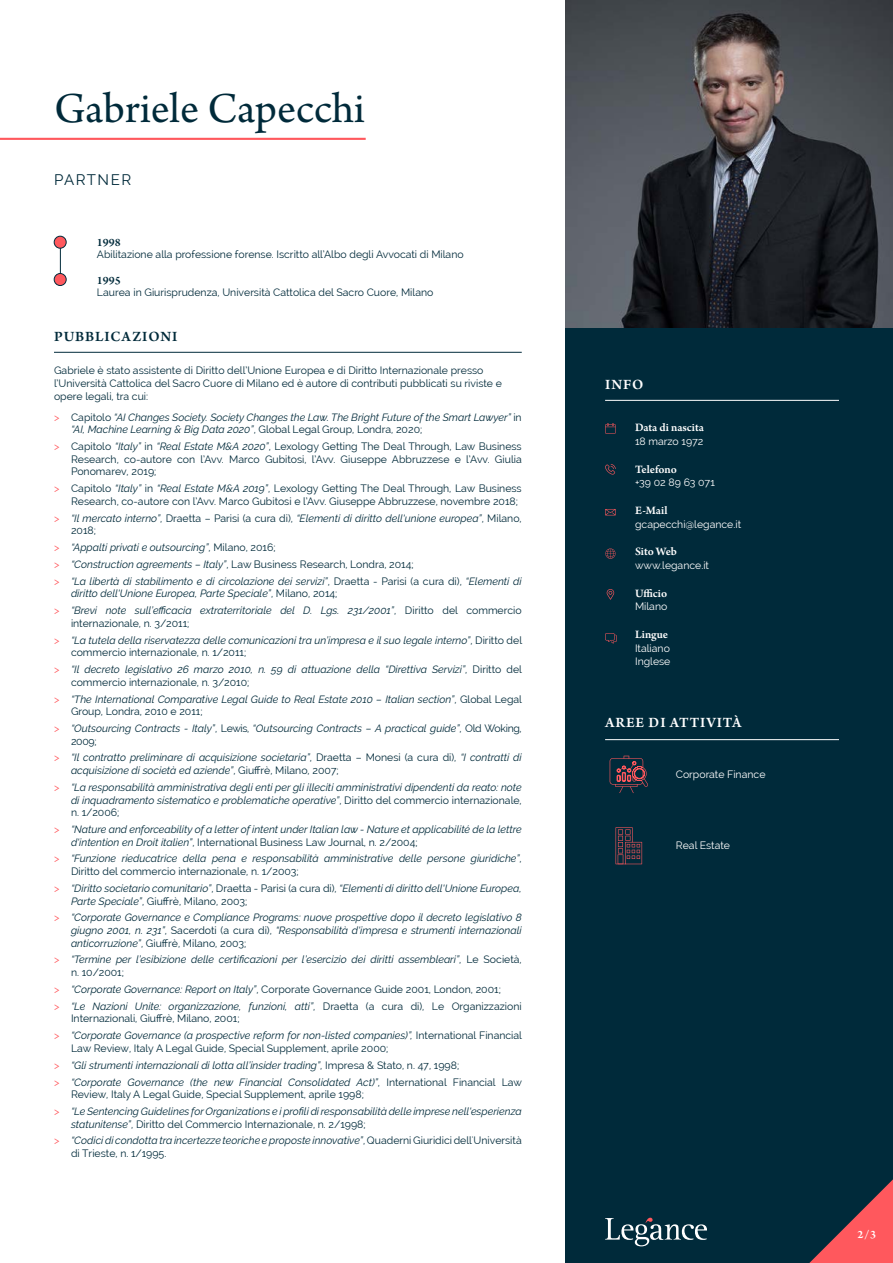
<style>
.page{position:relative;width:893px;height:1263px;background:#fff}
.page>*{position:absolute;margin:0;border:0;box-sizing:border-box;transform-origin:0 0}
.t1{font:45px "Arno Pro";color:#002a3a}
.t2{font:600 15px "Arno Pro";letter-spacing:.06em;color:#fff}
.t3{font:600 15px "Arno Pro";letter-spacing:.06em;color:#002a3a}
.t4{font:15px "Raleway";letter-spacing:.1em;color:#002a3a}
.t5{font:600 12px "Arno Pro";color:#fff}
.t6{font:600 12px "Arno Pro";color:#002a3a}
.t7{font:italic 10.5px/16.8px "Raleway";color:#002a3a}
.t8{font:10.5px/12.6px "Raleway";color:#002a3a}
.t9{font:10.5px/13.5px "Raleway";color:#fff}
.s1{font-style:normal;color:#ff585d}
.s2{font-style:normal}
.s3{color:#ff585d}
.s4{font-style:italic}
</style>
<div class="page">
<div style="left:566px;top:306px;width:327px;height:957px;background:#002a3a"></div>
<hr style="left:60px;top:242px;width:1px;height:37px;background:#002a3a">
<img style="left:566px;top:0;width:327px;height:327px">
<svg style="left:605px;top:1218px;width:102px;height:28px"></svg>
<svg style="left:809px;top:1179px;width:84px;height:84px"></svg>
<hr style="left:0;top:138px;width:366px;height:2px;background:#ff585d">
<hr style="left:54px;top:352px;width:468px;height:1px;background:#002a3a">
<div style="left:54px;top:236px;width:12px;height:12px;background:#ff585d;border-radius:50%"></div>
<div style="left:54px;top:236px;width:12px;height:12px;border:1px solid #002a3a;border-radius:50%"></div>
<div style="left:54px;top:273px;width:12px;height:12px;background:#ff585d;border-radius:50%"></div>
<div style="left:54px;top:273px;width:12px;height:13px;border:1px solid #002a3a;border-radius:50%"></div>
<hr style="left:605px;top:400px;width:234px;height:1px;background:#fff">
<hr style="left:605px;top:739px;width:234px;height:1px;background:#fff">
<svg style="left:607px;top:589px;width:7px;height:11px"></svg>
<svg style="left:605px;top:509px;width:11px;height:6px"></svg>
<svg style="left:605px;top:464px;width:11px;height:11px"></svg>
<svg style="left:605px;top:548px;width:11px;height:11px"></svg>
<svg style="left:605px;top:423px;width:11px;height:10px"></svg>
<svg style="left:605px;top:633px;width:12px;height:11px"></svg>
<svg style="left:610px;top:756px;width:38px;height:37px"></svg>
<svg style="left:615px;top:827px;width:27px;height:37px"></svg>
<h1 class="t1" style="left:54px;top:83px;width:312px">Gabriele Capecchi</h1>
<h2 class="t4" style="left:54px;top:171px;width:79px">PARTNER</h2>
<p class="t6" style="left:97px;top:235px;width:25px">1998</p>
<p class="t8" style="left:97px;top:248px;width:368px">Abilitazione alla professione forense. Iscritto all’Albo degli Avvocati di Milano</p>
<p class="t6" style="left:97px;top:273px;width:25px">1995</p>
<p class="t8" style="left:97px;top:286px;width:338px">Laurea in Giurisprudenza, Università Cattolica del Sacro Cuore, Milano</p>
<h2 class="t3" style="left:54px;top:328px;width:125px">PUBBLICAZIONI</h2>
<p class="t8" style="left:54px;top:364px;width:449px">Gabriele è stato assistente di Diritto dell’Unione Europea e di Diritto Internazionale presso l’Università Cattolica del Sacro Cuore di Milano ed è autore di contributi pubblicati su riviste e opere legali, tra cui:</p>
<p class="t7" style="left:71px;top:411px;width:452px;line-height:12.6px;text-indent:-17px"><span class="s1">&gt;</span> <span class="s2">Capitolo</span> “AI Changes Society. Society Changes the Law. The Bright Future of the Smart Lawyer” <span class="s2">in </span>“AI, Machine Learning &amp; Big Data 2020”<span class="s2">, Global Legal Group, Londra, 2020;</span></p>
<p class="t8" style="left:71px;top:440px;width:452px;text-align:justify;text-indent:-17px"><span class="s3">&gt;</span> Capitolo <span class="s4">“Italy”</span> in <span class="s4">“Real Estate M&amp;A 2020”</span>, Lexology Getting The Deal Through, Law Business Research, co-autore con l’Avv. Marco Gubitosi, l’Avv. Giuseppe Abbruzzese e l’Avv. Giulia Ponomarev, 2019;</p>
<p class="t8" style="left:71px;top:482px;width:452px;text-indent:-17px"><span class="s3">&gt;</span> Capitolo <span class="s4">“Italy”</span> in <span class="s4">“Real Estate M&amp;A 2019”</span>, Lexology Getting The Deal Through, Law Business<br>Research, co-autore con l’Avv. Marco Gubitosi e l’Avv. Giuseppe Abbruzzese, novembre 2018;</p>
<p class="t7" style="left:71px;top:512px;width:452px;line-height:12.6px;text-indent:-17px"><span class="s1">&gt;</span> “Il mercato interno”<span class="s2">, Draetta – Parisi (a cura di),</span> “Elementi di diritto dell'unione europea”<span class="s2">, Milano,<br>2018;</span></p>
<p class="t7" style="left:54px;top:539px;width:469px"><span class="s1">&gt;</span> “Appalti privati e outsourcing”<span class="s2">, Milano, 2016;<br></span><span class="s1">&gt;</span> “Construction agreements – Italy”<span class="s2">, Law Business Research, Londra, 2014;<br></span><span class="s1">&gt;</span> “La libertà di stabilimento e di circolazione dei servizi”<span class="s2">, Draetta - Parisi (a cura di),</span> “Elementi di</p>
<p class="t7" style="left:54px;top:585px;width:469px;text-indent:17px">diritto dell'Unione Europea, Parte Speciale”<span class="s2">, Milano, 2014;<br></span><span class="s1">&gt;</span> “Brevi note sull’efficacia extraterritoriale del D. Lgs. 231/2001”<span class="s2">, Diritto del commercio</span></p>
<p class="t7" style="left:54px;top:615px;width:470px;text-indent:17px"><span class="s2">internazionale, n. 3/2011;<br></span><span class="s1">&gt;</span> “La tutela della riservatezza delle comunicazioni tra un’impresa e il suo legale interno”<span class="s2">, Diritto del</span></p>
<p class="t7" style="left:54px;top:644px;width:470px;text-indent:17px"><span class="s2">commercio internazionale, n. 1/2011;<br></span><span class="s1">&gt;</span> “Il decreto legislativo 26 marzo 2010, n. 59 di attuazione della “Direttiva Servizi”<span class="s2">, Diritto del</span></p>
<p class="t7" style="left:54px;top:674px;width:470px;text-indent:17px"><span class="s2">commercio internazionale, n. 3/2010;<br></span><span class="s1">&gt;</span> “The International Comparative Legal Guide to Real Estate 2010 – Italian section”<span class="s2">, Global Legal</span></p>
<p class="t7" style="left:54px;top:703px;width:469px;text-indent:17px"><span class="s2">Group, Londra, 2010 e 2011;<br></span><span class="s1">&gt;</span> “Outsourcing Contracts - Italy”<span class="s2">, Lewis,</span> “Outsourcing Contracts – A practical guide”<span class="s2">, Old Woking,</span></p>
<p class="t7" style="left:54px;top:732px;width:469px;text-indent:17px"><span class="s2">2009;<br></span><span class="s1">&gt;</span> “Il contratto preliminare di acquisizione societaria”<span class="s2">, Draetta – Monesi (a cura di),</span> “I contratti di</p>
<p class="t7" style="left:54px;top:762px;width:469px;text-indent:17px">acquisizione di società ed aziende”<span class="s2">, Giuffrè, Milano, 2007;<br></span><span class="s1">&gt;</span> “La responsabilità amministrativa degli enti per gli illeciti amministrativi dipendenti da reato: note</p>
<p class="t7" style="left:71px;top:793px;width:452px;line-height:12.6px">di inquadramento sistematico e problematiche operative”<span class="s2">, Diritto del commercio internazionale, n. 1/2006;</span></p>
<p class="t7" style="left:71px;top:823px;width:452px;line-height:12.6px;text-indent:-17px"><span class="s1">&gt;</span> “Nature and enforceability of a letter of intent under Italian law - Nature et applicabilité de la lettre d'intention en Droit italien”<span class="s2">, International Business Law Journal, n. 2/2004;</span></p>
<p class="t7" style="left:71px;top:852px;width:452px;line-height:12.6px;text-indent:-17px"><span class="s1">&gt;</span> “Funzione rieducatrice della pena e responsabilità amministrative delle persone giuridiche”<span class="s2">,<br>Diritto del commercio internazionale, n. 1/2003;</span></p>
<p class="t7" style="left:71px;top:882px;width:452px;line-height:12.6px;text-indent:-17px"><span class="s1">&gt;</span> “Diritto societario comunitario”<span class="s2">, Draetta - Parisi (a cura di),</span> “Elementi di diritto dell'Unione Europea,<br>Parte Speciale”<span class="s2">, Giuffrè, Milano, 2003;</span></p>
<p class="t7" style="left:71px;top:911px;width:452px;line-height:12.6px;text-align:justify;text-indent:-17px"><span class="s1">&gt;</span> “Corporate Governance e Compliance Programs: nuove prospettive dopo il decreto legislativo 8 giugno 2001, n. 231”<span class="s2">, Sacerdoti (a cura di),</span> “Responsabilità d'impresa e strumenti internazionali anticorruzione”<span class="s2">, Giuffrè, Milano, 2003;</span></p>
<p class="t7" style="left:71px;top:953px;width:452px;line-height:12.6px;text-indent:-17px"><span class="s1">&gt;</span> “Termine per l’esibizione delle certificazioni per l’esercizio dei diritti assembleari”<span class="s2">, Le Società, n. 10/2001;</span></p>
<p class="t7" style="left:54px;top:981px;width:469px"><span class="s1">&gt;</span> “Corporate Governance: Report on Italy”<span class="s2">, Corporate Governance Guide 2001, London, 2001;<br></span><span class="s1">&gt;</span> “Le Nazioni Unite: organizzazione, funzioni, atti”<span class="s2">, Draetta (a cura di), Le Organizzazioni</span></p>
<p class="t7" style="left:54px;top:1010px;width:470px;text-indent:17px"><span class="s2">Internazionali, Giuffrè, Milano, 2001;<br></span><span class="s1">&gt;</span> “Corporate Governance (a prospective reform for non-listed companies)”, <span class="s2">International Financial</span></p>
<p class="t8" style="left:54px;top:1040px;width:470px;line-height:16.8px;text-indent:17px">Law Review, Italy A Legal Guide, Special Supplement, aprile 2000;<br><span class="s3">&gt;</span> <span class="s4">“Gli strumenti internazionali di lotta all’insider trading”</span>, Impresa &amp; Stato, n. 47, 1998;<br><span class="s3">&gt;</span> <span class="s4">“Corporate Governance (the new Financial Consolidated Act)”</span>, International Financial Law</p>
<p class="t7" style="left:54px;top:1086px;width:469px;text-indent:17px"><span class="s2">Review, Italy A Legal Guide, Special Supplement, aprile 1998;<br></span><span class="s1">&gt;</span> “Le Sentencing Guidelines for Organizations e i profili di responsabilità delle imprese nell'esperienza</p>
<p class="t8" style="left:54px;top:1115px;width:469px;line-height:16.8px;text-indent:17px"><span class="s4">statunitense”</span>, Diritto del Commercio Internazionale, n. 2/1998;<br><span class="s3">&gt;</span> <span class="s4">“Codici di condotta tra incertezze teoriche e proposte innovative”</span>, Quaderni Giuridici dell'Università</p>
<p class="t8" style="left:71px;top:1147px;width:97px">di Trieste, n. 1/1995.</p>
<h2 class="t2" style="left:605px;top:376px;width:40px">INFO</h2>
<p class="t5" style="left:635px;top:421px;width:70px">Data di nascita</p>
<p class="t9" style="left:635px;top:434px;width:70px">18 marzo 1972</p>
<p class="t5" style="left:635px;top:462px;width:43px">Telefono</p>
<p class="t9" style="left:635px;top:476px;width:81px">+39 02 89 63 071</p>
<p class="t5" style="left:635px;top:503px;width:34px">E-Mail</p>
<p class="t9" style="left:635px;top:517px;width:108px">gcapecchi@legance.it</p>
<p class="t5" style="left:635px;top:545px;width:43px">Sito Web</p>
<p class="t9" style="left:635px;top:558px;width:76px">www.legance.it</p>
<p class="t5" style="left:635px;top:586px;width:34px">Ufficio</p>
<p class="t9" style="left:635px;top:600px;width:34px">Milano</p>
<p class="t5" style="left:635px;top:628px;width:35px">Lingue</p>
<p class="t9" style="left:635px;top:641px;width:37px">Italiano<br>Inglese</p>
<h2 class="t2" style="left:605px;top:713px;width:138px">AREE DI ATTIVITÀ</h2>
<p class="t9" style="left:676px;top:768px;width:91px">Corporate Finance</p>
<p class="t9" style="left:676px;top:838px;width:56px">Real Estate</p>
<p class="t5" style="left:857px;top:1228px;width:20px">2/3</p>
</div>
